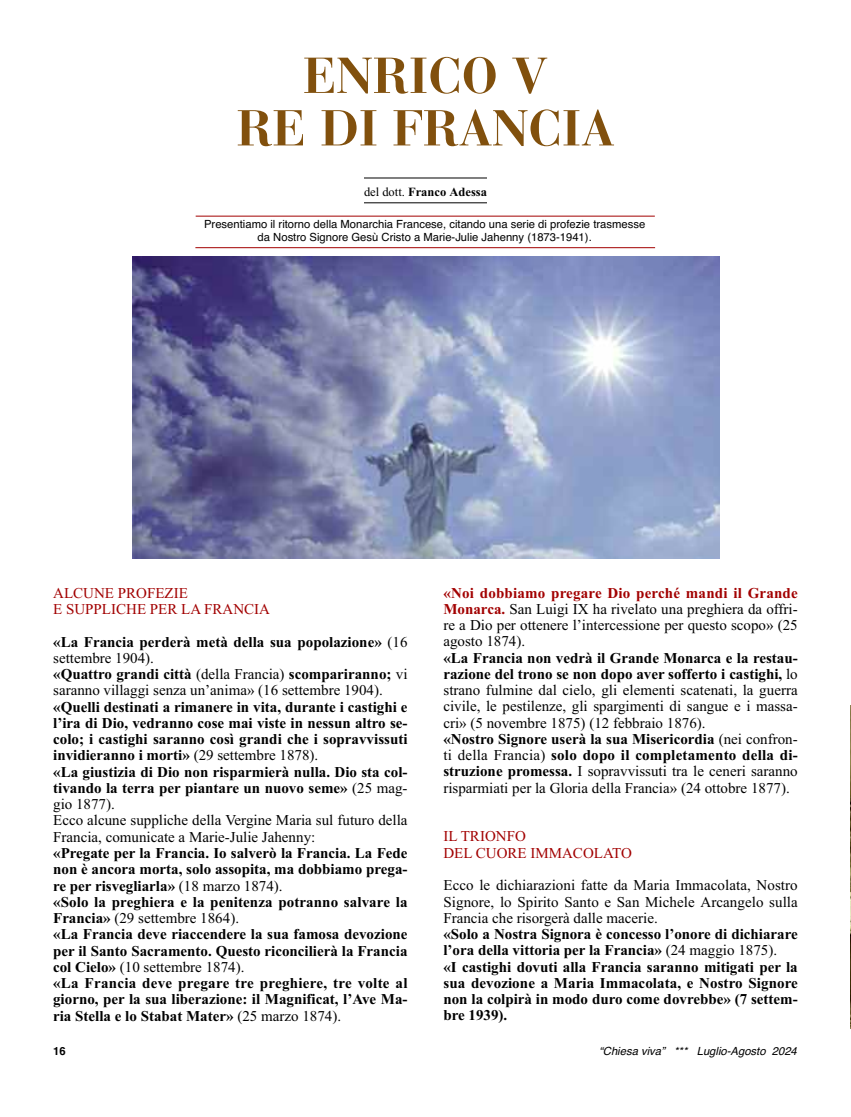
<style>
.page{position:relative;width:851px;height:1117px;background:#fff}
.page>*{position:absolute;margin:0;border:0;box-sizing:border-box;transform-origin:0 0}
.t1{font:700 50px/52.5px "Bauer Bodoni Std";color:#81500d;text-align:center}
.t2{font:700 15px/16.2px "Times New Roman";color:#000}
.t3{font:15px/16.2px "Times New Roman";color:#000}
.t4{font:15px/16.2px "Times New Roman";color:#a20000}
.t5{font:700 12.5px "Times New Roman";color:#000}
.t6{font:11.25px/12.5px "Helvetica";color:#000;text-align:center}
.t7{font:italic 11.25px "Helvetica";color:#000}
.t8{font:700 11.25px "Helvetica";color:#000}
.s1{font-weight:400}
.s2{font-weight:700}
.s3{font-weight:700;color:#a20000}
</style>
<div class="page">
<hr style="left:364px;top:178px;width:123px;height:1px;background:#000">
<hr style="left:364px;top:202px;width:123px;height:1px;background:#000">
<hr style="left:196px;top:216px;width:458px;height:1px;background:#a20000">
<hr style="left:195px;top:247px;width:460px;height:1px;background:#a20000">
<img style="left:850px;top:705px;width:1px;height:323px">
<img style="left:132px;top:257px;width:587px;height:301px">
<h1 class="t1" style="left:236px;top:56px;width:379px">ENRICO V<br>RE DI FRANCIA</h1>
<p class="t5" style="left:364px;top:184px;width:124px"><span class="s1">del dott.</span> Franco Adessa</p>
<p class="t6" style="left:204px;top:218px;width:442px">Presentiamo il ritorno della Monarchia Francese, citando una serie di profezie trasmesse da Nostro Signore Gesù Cristo a Marie-Julie Jahenny (1873-1941).</p>
<p class="t4" style="left:53px;top:584px;width:218px">ALCUNE PROFEZIE<br>E SUPPLICHE PER LA FRANCIA</p>
<p class="t3" style="left:53px;top:633px;width:356px"><span class="s2">«La Francia perderà metà della sua popolazione»</span> (16 settembre 1904).<br><span class="s2">«Quattro grandi città</span> (della Francia) <span class="s2">scompariranno;</span> vi saranno villaggi senza un’anima» (16 settembre 1904).</p>
<p class="t2" style="left:53px;top:698px;width:356px">«Quelli destinati a rimanere in vita, durante i castighi e l’ira di Dio, vedranno cose mai viste in nessun altro se&shy;colo; i castighi saranno così grandi che i sopravvissuti invidieranno i morti» <span class="s1">(29 settembre 1878).<br></span>«La giustizia di Dio non risparmierà nulla. Dio sta col&shy;tivando la terra per piantare un nuovo seme» <span class="s1">(25 mag&shy;gio 1877).<br>Ecco alcune suppliche della Vergine Maria sul futuro della Francia, comunicate a Marie-Julie Jahenny:</span></p>
<p class="t2" style="left:53px;top:844px;width:356px">«Pregate per la Francia. Io salverò la Francia. La Fede non è ancora morta, solo assopita, ma dobbiamo prega&shy;re per risvegliarla» <span class="s1">(18 marzo 1874).<br></span>«Solo la preghiera e la penitenza potranno salvare la Francia» <span class="s1">(29 settembre 1864).<br></span>«La Francia deve riaccendere la sua famosa devozione per il Santo Sacramento. Questo riconcilierà la Francia col Cielo» <span class="s1">(10 settembre 1874).<br></span>«La Francia deve pregare tre preghiere, tre volte al giorno, per la sua liberazione: il Magnificat, l’Ave Ma&shy;ria Stella e lo Stabat Mater» <span class="s1">(25 marzo 1874).</span></p>
<p class="t3" style="left:443px;top:584px;width:356px;text-align:justify"><span class="s3">«Noi dobbiamo pregare Dio perché mandi il Grande Monarca.</span> San Luigi IX ha rivelato una preghiera da offri&shy;re a Dio per ottenere l’intercessione per questo scopo» (25 agosto 1874).</p>
<p class="t3" style="left:443px;top:649px;width:356px"><span class="s2">«La Francia non vedrà il Grande Monarca e la restau&shy;razione del trono se non dopo aver sofferto i castighi,</span> lo strano fulmine dal cielo, gli elementi scatenati, la guerra civile, le pestilenze, gli spargimenti di sangue e i massa&shy;cri» (5 novembre 1875) (12 febbraio 1876).<br><span class="s2">«Nostro Signore userà la sua Misericordia</span> (nei confron&shy;ti della Francia) <span class="s2">solo dopo il completamento della di&shy;struzione promessa.</span> I sopravvissuti tra le ceneri saranno risparmiati per la Gloria della Francia» (24 ottobre 1877).</p>
<p class="t4" style="left:443px;top:828px;width:190px">IL TRIONFO<br>DEL CUORE IMMACOLATO</p>
<p class="t3" style="left:443px;top:876px;width:356px;text-align:justify">Ecco le dichiarazioni fatte da Maria Immacolata, Nostro Signore, lo Spirito Santo e San Michele Arcangelo sulla Francia che risorgerà dalle macerie.</p>
<p class="t2" style="left:443px;top:925px;width:356px">«Solo a Nostra Signora è concesso l’onore di dichiarare l’ora della vittoria per la Francia» <span class="s1">(24 maggio 1875).<br></span>«I castighi dovuti alla Francia saranno mitigati per la sua devozione a Maria Immacolata, e Nostro Signore non la colpirà in modo duro come dovrebbe» (7 settem&shy;bre 1939).</p>
<p class="t8" style="left:53px;top:1044px;width:14px">16</p>
<p class="t7" style="left:599px;top:1044px;width:199px">“Chiesa viva” *** Luglio-Agosto 2024</p>
</div>
